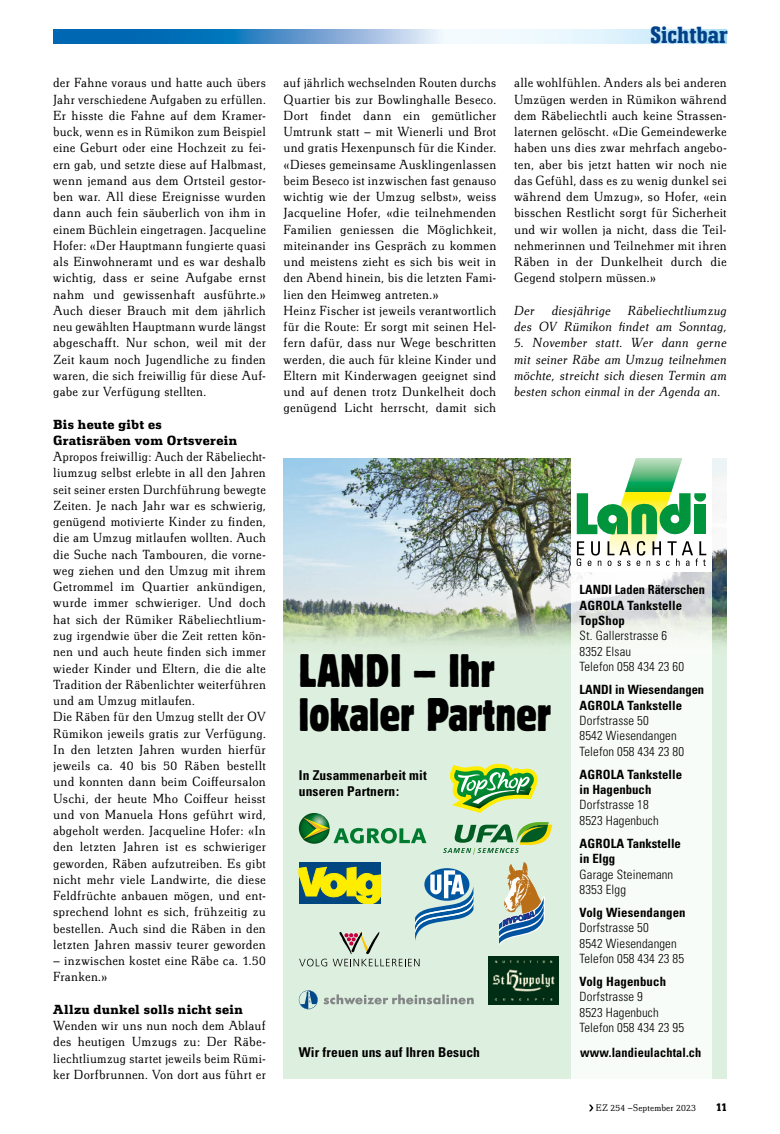
<style>
.page{position:relative;width:780px;height:1134px;background:#fff}
.page>*{position:absolute;margin:0;border:0;box-sizing:border-box;transform-origin:0 0}
.t1{font:condensed 46.5px/43.5px "Block BE";color:#000}
.t2{font:700 24.38px "Technotyp Condensed";color:#004188}
.t3{font:300 13.75px/16.2px "Technotyp";letter-spacing:.02em;color:#000;text-align:justify}
.t4{font:italic 300 13.75px/16.2px "Technotyp";letter-spacing:.01em;color:#000}
.t5{font:700 13.75px/16.2px "Technotyp";letter-spacing:.025em;color:#000}
.t6{font:700 condensed 13.5px/16.5px "Univers";letter-spacing:.01em;color:#000}
.t7{font:700 condensed 12.88px "Univers";letter-spacing:.01em;color:#000;scale:.96 1}
.t8{font:300 condensed 12.75px/15.4px "Univers";letter-spacing:.01em;color:#000}
.t9{font:700 condensed 12.75px/15.4px "Univers";letter-spacing:.01em;color:#000}
.t10{font:700 12.5px "Technotyp Condensed";color:#000}
.t11{font:300 10px "Technotyp";letter-spacing:.02em;color:#000}
</style>
<div class="page">
<svg style="left:53px;top:30px;width:673px;height:13px;background:#86b9de"></svg>
<svg style="left:589px;top:1104px;width:4px;height:7px"></svg>
<div style="left:283px;top:458px;width:443px;height:621px;background:#ddefde"></div>
<img style="left:283px;top:458px;width:443px;height:196px">
<div style="left:571px;top:654px;width:140px;height:425px;background:#f8fcf8"></div>
<svg style="left:443px;top:822px;width:109px;height:33px"></svg>
<div style="left:299px;top:863px;width:82px;height:41px;background:#004781"></div>
<svg style="left:299px;top:867px;width:174px;height:99px"></svg>
<svg style="left:500px;top:863px;width:45px;height:81px"></svg>
<svg style="left:450px;top:764px;width:87px;height:49px"></svg>
<img style="left:303px;top:813px;width:23px;height:5px">
<svg style="left:299px;top:818px;width:127px;height:26px"></svg>
<svg style="left:299px;top:990px;width:174px;height:19px"></svg>
<div style="left:571px;top:458px;width:140px;height:113px;background:#fff"></div>
<svg style="left:576px;top:458px;width:131px;height:108px"></svg>
<img style="left:488px;top:956px;width:70px;height:48px">
<p class="t3" style="left:53px;top:75px;width:214px">der Fahne voraus und hatte auch übers Jahr verschiedene Aufgaben zu erfüllen.<br>Er hisste die Fahne auf dem Kramer&shy;buck, wenn es in Rümikon zum Beispiel eine Geburt oder eine Hochzeit zu fei&shy;ern gab, und setzte diese auf Halbmast, wenn jemand aus dem Ortsteil gestor&shy;ben war. All diese Ereignisse wurden dann auch fein säuberlich von ihm in einem Büchlein eingetragen. Jacqueline Hofer: «Der Hauptmann fungierte quasi als Einwohneramt und es war deshalb wichtig, dass er seine Aufgabe ernst nahm und gewissenhaft ausführte.» Auch dieser Brauch mit dem jährlich neu gewählten Hauptmann wurde längst abgeschafft. Nur schon, weil mit der Zeit kaum noch Jugendliche zu finden waren, die sich freiwillig für diese Auf&shy;gabe zur Verfügung stellten.</p>
<p class="t5" style="left:53px;top:416px;width:185px">Bis heute gibt es<br>Gratisräben vom Ortsverein</p>
<p class="t3" style="left:53px;top:448px;width:214px;text-align:left">Apropos freiwillig: Auch der Räbeliecht&shy;liumzug selbst erlebte in all den Jahren seit seiner ersten Durchführung bewegte Zeiten. Je nach Jahr war es schwierig, genügend motivierte Kinder zu finden, die am Umzug mitlaufen wollten. Auch die Suche nach Tambouren, die vorne&shy;weg ziehen und den Umzug mit ihrem Getrommel im Quartier ankündigen, wurde immer schwieriger. Und doch hat sich der Rümiker Räbeliechtlium&shy;zug irgendwie über die Zeit retten kön&shy;nen und auch heute finden sich immer wieder Kinder und Eltern, die die alte Tradition der Räbenlichter weiterführen und am Umzug mitlaufen.<br>Die Räben für den Umzug stellt der OV Rümikon jeweils gratis zur Verfügung.<br>In den letzten Jahren wurden hierfür jeweils ca. 40 bis 50 Räben bestellt und konnten dann beim Coiffeursalon Uschi, der heute Mho Coiffeur heisst und von Manuela Hons geführt wird, abgeholt werden. Jacqueline Hofer: «In den letzten Jahren ist es schwieriger geworden, Räben aufzutreiben. Es gibt nicht mehr viele Landwirte, die diese Feldfrüchte anbauen mögen, und ent&shy;sprechend lohnt es sich, frühzeitig zu bestellen. Auch sind die Räben in den letzten Jahren massiv teurer geworden</p>
<p class="t3" style="left:53px;top:952px;width:214px">– inzwischen kostet eine Räbe ca. 1.50<br>Franken.»</p>
<p class="t5" style="left:53px;top:1001px;width:191px">Allzu dunkel solls nicht sein</p>
<p class="t3" style="left:53px;top:1017px;width:214px">Wenden wir uns nun noch dem Ablauf des heutigen Umzugs zu: Der Räbe&shy;liechtliumzug startet jeweils beim Rümi&shy;ker Dorfbrunnen. Von dort aus führt er</p>
<h2 class="t2" style="left:650px;top:21px;width:79px">Sichtbar</h2>
<p class="t3" style="left:283px;top:75px;width:214px;text-align:left">auf jährlich wechselnden Routen durchs Quartier bis zur Bowlinghalle Beseco.<br>Dort findet dann ein gemütlicher Umtrunk statt – mit Wienerli und Brot und gratis Hexenpunsch für die Kinder. «Dieses gemeinsame Ausklingenlassen beim Beseco ist inzwischen fast genauso wichtig wie der Umzug selbst», weiss Jacqueline Hofer, «die teilnehmenden Familien geniessen die Möglichkeit, miteinander ins Gespräch zu kommen und meistens zieht es sich bis weit in den Abend hinein, bis die letzten Fami&shy;lien den Heimweg antreten.»<br>Heinz Fischer ist jeweils verantwortlich für die Route: Er sorgt mit seinen Hel&shy;fern dafür, dass nur Wege beschritten werden, die auch für kleine Kinder und Eltern mit Kinderwagen geeignet sind und auf denen trotz Dunkelheit doch genügend Licht herrscht, damit sich</p>
<p class="t3" style="left:514px;top:75px;width:214px">alle wohlfühlen. Anders als bei anderen Umzügen werden in Rümikon während dem Räbeliechtli auch keine Strassen&shy;laternen gelöscht. «Die Gemeindewerke haben uns dies zwar mehrfach angebo&shy;ten, aber bis jetzt hatten wir noch nie das Gefühl, dass es zu wenig dunkel sei während dem Umzug», so Hofer, «ein bisschen Restlicht sorgt für Sicherheit und wir wollen ja nicht, dass die Teil&shy;nehmerinnen und Teilnehmer mit ihren Räben in der Dunkelheit durch die Gegend stolpern müssen.»</p>
<p class="t4" style="left:514px;top:302px;width:214px">Der diesjährige Räbeliechtliumzug des OV Rümikon findet am Sonntag,</p>
<p class="t4" style="left:514px;top:335px;width:214px;text-align:justify">5. November statt. Wer dann gerne mit seiner Räbe am Umzug teilnehmen möchte, streicht sich diesen Termin am besten schon einmal in der Agenda an.</p>
<h1 class="t1" style="left:299px;top:648px;width:253px">LANDI – Ihr lokaler Partner</h1>
<p class="t6" style="left:299px;top:766px;width:129px">In Zusammenarbeit mit unseren Partnern:</p>
<p class="t6" style="left:299px;top:1044px;width:183px">Wir freuen uns auf Ihren Besuch</p>
<p class="t9" style="left:579px;top:582px;width:127px">LANDI Laden Räterschen<br>AGROLA Tankstelle<br>TopShop</p>
<p class="t8" style="left:579px;top:628px;width:106px">St. Gallerstrasse 6<br>8352 Elsau<br>Telefon 058 434 23 60</p>
<p class="t9" style="left:579px;top:682px;width:126px">LANDI in Wiesendangen<br>AGROLA Tankstelle</p>
<p class="t8" style="left:579px;top:713px;width:106px">Dorfstrasse 50<br>8542 Wiesendangen<br>Telefon 058 434 23 80</p>
<p class="t9" style="left:579px;top:766px;width:104px">AGROLA Tankstelle in Hagenbuch</p>
<p class="t8" style="left:579px;top:797px;width:80px">Dorfstrasse 18<br>8523 Hagenbuch</p>
<p class="t9" style="left:579px;top:835px;width:103px">AGROLA Tankstelle in Elgg</p>
<p class="t8" style="left:579px;top:866px;width:95px">Garage Steinemann<br>8353 Elgg</p>
<p class="t9" style="left:579px;top:904px;width:107px">Volg Wiesendangen</p>
<p class="t8" style="left:579px;top:920px;width:106px">Dorfstrasse 50<br>8542 Wiesendangen<br>Telefon 058 434 23 85</p>
<p class="t9" style="left:579px;top:973px;width:88px">Volg Hagenbuch</p>
<p class="t8" style="left:579px;top:989px;width:106px">Dorfstrasse 9<br>8523 Hagenbuch<br>Telefon 058 434 23 95</p>
<p class="t7" style="left:580px;top:1045px;width:128px">www.landieulachtal.ch</p>
<p class="t11" style="left:596px;top:1102px;width:101px">EZ 254 –September 2023</p>
<p class="t10" style="left:716px;top:1100px;width:12px">11</p>
</div>
